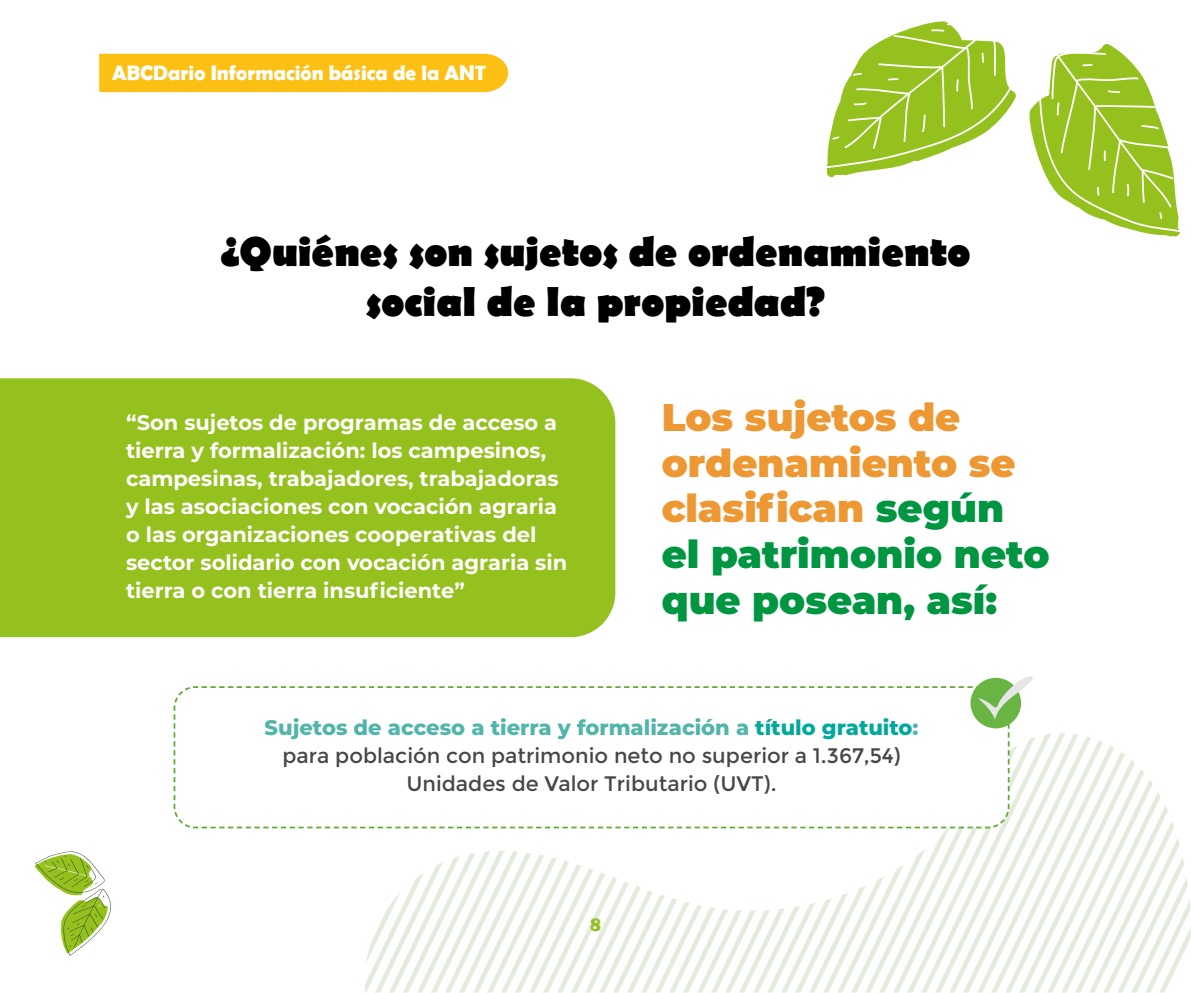
<style>
.page{position:relative;width:1191px;height:993px;background:#fff}
.page>*{position:absolute;margin:0;border:0;box-sizing:border-box;transform-origin:0 0}
.t1{font:700 42px/50.4px "Berlin Sans FB";color:#000;text-align:center}
.t2{font:900 38.5px/45.5px "Montserrat";color:#ee9834}
.t3{font:700 21px/28px "Montserrat";color:#fff}
.t4{font:21px/28px "Montserrat";color:#474746;text-align:center}
.t5{font:700 21px "Berlin Sans FB Demi";color:#fff}
.t6{font:700 21px "Berlin Sans FB Demi";color:#95c11f}
.s1{color:#009641}
.s2{font-weight:800;color:#52b5aa}
.s3{font-weight:800;color:#00a99c}
</style>
<div class="page">
<div style="left:99px;top:54px;width:409px;height:38px;background:#fcc014"></div>
<svg style="left:34px;top:851px;width:77px;height:104px"></svg>
<div style="left:0;top:378px;width:615px;height:259px;background:#95c11f"></div>
<svg style="left:201px;top:676px;width:989px;height:316px"></svg>
<svg style="left:826px;top:21px;width:354px;height:216px"></svg>
<p class="t5" style="left:112px;top:60px;width:375px">ABCDario Información básica de la ANT</p>
<h1 class="t1" style="left:221px;top:228px;width:751px">¿Quiénes son sujetos de ordenamiento social de la propiedad?</h1>
<p class="t3" style="left:126px;top:407px;width:443px">“Son sujetos de programas de acceso a tierra y formalización: los campesinos, campesinas, trabajadores, trabajadoras y las asociaciones con vocación agraria o las organizaciones cooperativas del sector solidario con vocación agraria sin tierra o con tierra insuficiente”</p>
<h2 class="t2" style="left:662px;top:392px;width:389px">Los sujetos de ordenamiento se clasifican <span class="s1">según el patrimonio neto que posean, así:</span></h2>
<p class="t4" style="left:265px;top:713px;width:655px"><span class="s2">Sujetos de acceso a tierra y formalización a</span> <span class="s3">título gratuito</span><span class="s2">: </span>para población con patrimonio neto no superior a 1.367,54)<br>Unidades de Valor Tributario (UVT).</p>
<p class="t6" style="left:590px;top:910px;width:12px">8</p>
</div>
